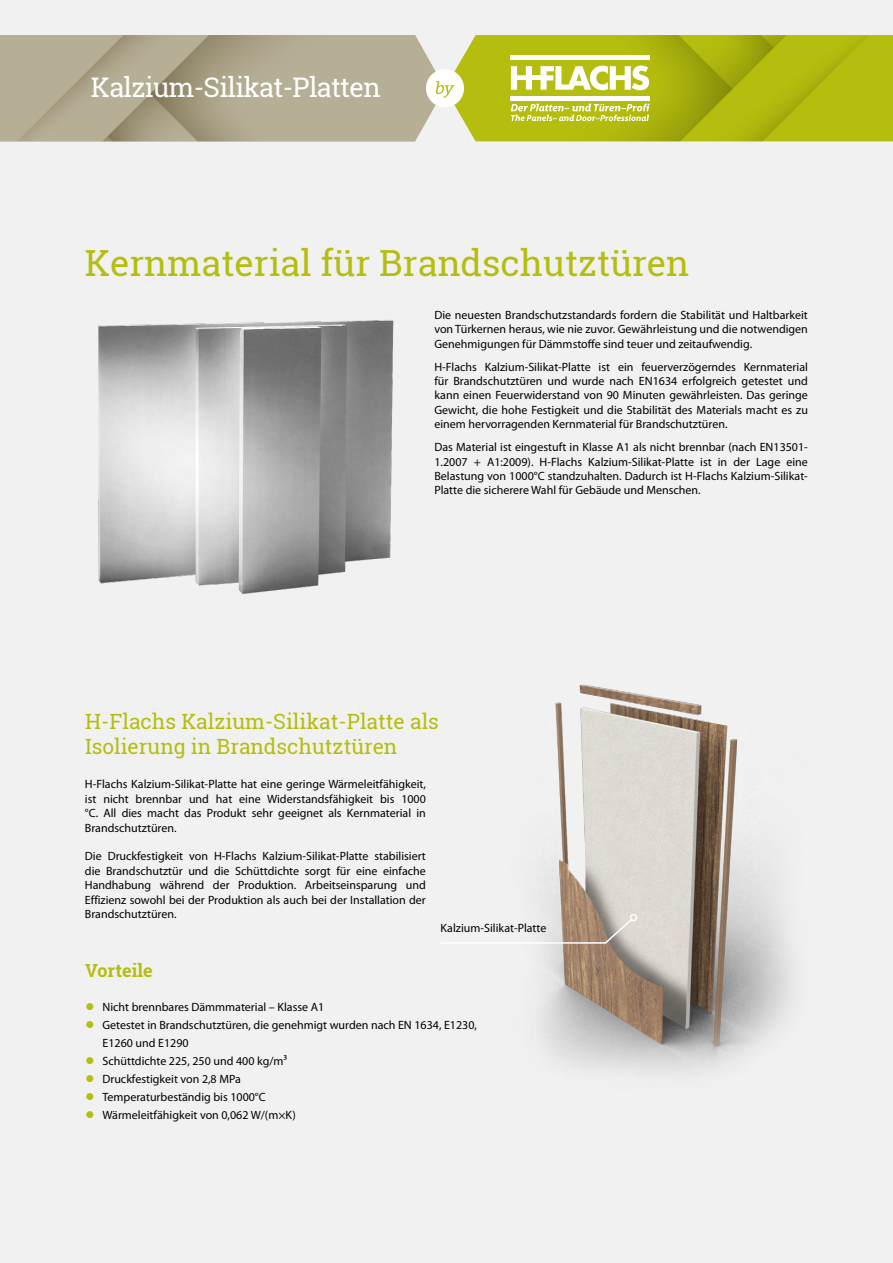
<style>
.page{position:relative;width:893px;height:1263px;background:#f1f1f1}
.page>*{position:absolute;margin:0;border:0;box-sizing:border-box;transform-origin:0 0}
.t1{font:36px "Roboto Slab";color:#b5be0e}
.t2{font:27px "Roboto Slab";letter-spacing:-.025em;color:#fff}
.t3{font:21px/25.2px "Roboto Slab";color:#b5be0e}
.t4{font:700 18px "Roboto Slab";color:#b5be0e}
.t5{font:12px/14.4px "Myriad Pro";color:#000;text-align:justify}
.s1{color:#b5be0e}
</style>
<div class="page">
<img style="left:540px;top:684px;width:252px;height:388px">
<svg style="left:441px;top:917px;width:192px;height:27px"></svg>
<div style="left:630px;top:914px;width:7px;height:7px;border:2px solid #fff;border-radius:50%"></div>
<img style="left:98px;top:320px;width:296px;height:275px">
<img style="left:0;top:35px;width:436px;height:106px">
<svg style="left:454px;top:35px;width:439px;height:106px;background:#b1b912"></svg>
<div style="left:511px;top:55px;width:139px;height:5px;background:#fff"></div>
<div style="left:511px;top:96px;width:139px;height:5px;background:#fff"></div>
<svg style="left:511px;top:66px;width:138px;height:24px"></svg>
<svg style="left:511px;top:104px;width:138px;height:17px"></svg>
<div style="left:426px;top:69px;width:38px;height:38px;background:#fff;border-radius:50%"></div>
<svg style="left:436px;top:81px;width:19px;height:17px"></svg>
<h2 class="t2" style="left:91px;top:69px;width:291px">Kalzium-Silikat-Platten</h2>
<h1 class="t1" style="left:85px;top:238px;width:606px">Kernmaterial für Brandschutztüren</h1>
<p class="t5" style="left:434px;top:307px;width:375px">Die neuesten Brandschutzstandards fordern die Stabilität und Haltbarkeit von Türkernen heraus, wie nie zuvor. Gewährleistung und die notwendigen Genehmigungen für Dämmstoffe sind teuer und zeitaufwendig.</p>
<p class="t5" style="left:434px;top:359px;width:375px">H-Flachs Kalzium-Silikat-Platte ist ein feuerverzögerndes Kernmaterial für Brandschutztüren und wurde nach EN1634 erfolgreich getestet und kann einen Feuerwiderstand von 90 Minuten gewährleisten. Das geringe Gewicht, die hohe Festigkeit und die Stabilität des Materials macht es zu einem hervorragenden Kernmaterial für Brandschutztüren.</p>
<p class="t5" style="left:434px;top:440px;width:375px">Das Material ist eingestuft in Klasse A1 als nicht brennbar (nach EN13501- 1.2007 + A1:2009). H-Flachs Kalzium-Silikat-Platte ist in der Lage eine Belastung von 1000°C standzuhalten. Dadurch ist H-Flachs Kalzium-Silikat-Platte die sicherere Wahl für Gebäude und Menschen.</p>
<h3 class="t3" style="left:85px;top:708px;width:355px">H-Flachs Kalzium-Silikat-Platte als<br>Isolierung in Brandschutztüren</h3>
<p class="t5" style="left:85px;top:777px;width:342px">H-Flachs Kalzium-Silikat-Platte hat eine geringe Wärmeleitfähigkeit, ist nicht brennbar und hat eine Widerstandsfähigkeit bis 1000 °C. All dies macht das Produkt sehr geeignet als Kernmaterial in Brandschutztüren.</p>
<p class="t5" style="left:85px;top:849px;width:342px">Die Druckfestigkeit von H-Flachs Kalzium-Silikat-Platte stabilisiert die Brandschutztür und die Schüttdichte sorgt für eine einfache Handhabung während der Produktion. Arbeitseinsparung und Effizienz sowohl bei der Produktion als auch bei der Installation der Brandschutztüren.</p>
<p class="t5" style="left:441px;top:920px;width:107px">Kalzium-Silikat-Platte</p>
<h3 class="t4" style="left:85px;top:958px;width:69px">Vorteile</h3>
<p class="t5" style="left:85px;top:1000px;width:240px"><span class="s1">●</span> Nicht brennbares Dämmmaterial – Klasse A1</p>
<p class="t5" style="left:102px;top:1016px;width:376px;line-height:18px;text-indent:-17px"><span class="s1">●</span> Getestet in Brandschutztüren, die genehmigt wurden nach EN 1634, E1230,<br>E1260 und E1290</p>
<p class="t5" style="left:85px;top:1054px;width:203px"><span class="s1">●</span> Schüttdichte 225, 250 und 400 kg/m³</p>
<p class="t5" style="left:85px;top:1072px;width:157px"><span class="s1">●</span> Druckfestigkeit von 2,8 MPa</p>
<p class="t5" style="left:85px;top:1090px;width:182px"><span class="s1">●</span> Temperaturbeständig bis 1000°C</p>
<p class="t5" style="left:85px;top:1108px;width:212px"><span class="s1">●</span> Wärmeleitfähigkeit von 0,062 W/(m×K)</p>
</div>
